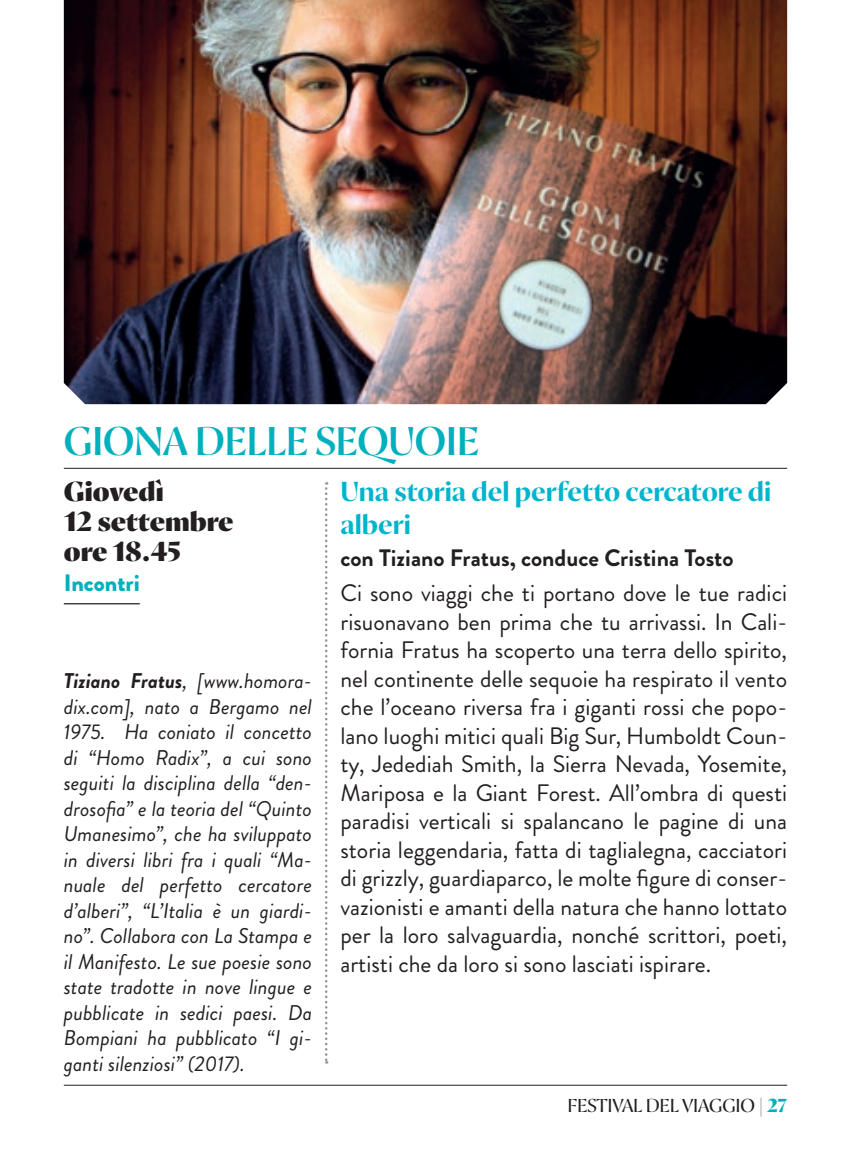
<style>
.page{position:relative;width:851px;height:1170px;background:#fff}
.page>*{position:absolute;margin:0;border:0;box-sizing:border-box;transform-origin:0 0}
.t1{font:600 40px "Proza Display";color:#00b0bc}
.t2{font:700 27.5px/33px "Proza Display";color:#00b4cd}
.t3{font:900 27.5px/30.2px "Proza Display";color:#231f20}
.t4{font:23.75px/28.5px "Brandon Grotesque";color:#231f20;text-align:justify}
.t5{font:700 23.75px "Brandon Grotesque";color:#231f20}
.t6{font:900 23.75px "Brandon Grotesque";color:#00b0bc}
.t7{font:italic 21.25px/25.5px "Brandon Grotesque";color:#231f20;text-align:justify}
.t8{font:18.75px "Proza Display";color:#231f20}
.t9{font:900 18.75px "Proza Display";color:#00b0bc}
.s1{font-weight:700}
.s2{font-weight:400;color:#231f20}
</style>
<div class="page">
<hr style="left:64px;top:1084px;width:723px;height:1px;background:#231f20">
<img style="left:64px;top:0;width:723px;height:404px">
<hr style="left:64px;top:603px;width:76px;height:1px;background:#231f20">
<hr style="left:64px;top:468px;width:723px;height:1px;background:#231f20">
<svg style="left:325px;top:482px;width:2px;height:581px"></svg>
<h1 class="t1" style="left:64px;top:418px;width:26px">GION</h1>
<h1 class="t1" style="left:163px;top:418px;width:55px">A DELLE</h1>
<h1 class="t1" style="left:315px;top:418px;width:122px">SEQUOIE</h1>
<p class="t3" style="left:64px;top:476px;width:171px">Giovedì<br>12 settembre ore 18.45</p>
<p class="t6" style="left:64px;top:565px;width:77px">I ncontri</p>
<p class="t7" style="left:64px;top:668px;width:250px"><span class="s1">Tiziano Fratus</span>, [www.homora&shy;dix.com], nato a Bergamo nel 1975. Ha coniato il concetto di “Homo Radix”, a cui sono seguiti la disciplina della “den&shy;drosofia” e la teoria del “Quinto Umanesimo”, che ha sviluppato in diversi libri fra i quali “Ma&shy;nuale del perfetto cercatore d’alberi”, “L’Italia è un giardi&shy;no”. Collabora con La Stampa e il Manifesto. Le sue poesie sono state tradotte in nove lingue e pubblicate in sedici paesi. Da Bompiani ha pubblicato “I gi&shy;ganti silenziosi” (2017).</p>
<p class="t2" style="left:340px;top:475px;width:432px">Una storia del perfetto cercatore di alberi</p>
<p class="t5" style="left:340px;top:540px;width:394px">con Tiziano Fratus, conduce Cristina Tosto</p>
<p class="t4" style="left:340px;top:579px;width:448px">Ci sono viaggi che ti portano dove le tue radici risuonavano ben prima che tu arrivassi. In Cali&shy;fornia Fratus ha scoperto una terra dello spirito, nel continente delle sequoie ha respirato il vento che l’oceano riversa fra i giganti rossi che popo&shy;lano luoghi mitici quali Big Sur, Humboldt Coun&shy;ty, Jedediah Smith, la Sierra Nevada, Yosemite, Mariposa e la Giant Forest. All’ombra di questi paradisi verticali si spalancano le pagine di una storia leggendaria, fatta di taglialegna, cacciatori di grizzly, guardiaparco, le molte figure di conser&shy;vazionisti e amanti della natura che hanno lottato per la loro salvaguardia, nonché scrittori, poeti, artisti che da loro si sono lasciati ispirare.</p>
<p class="t8" style="left:567px;top:1094px;width:40px">FESTIVAL</p>
<p class="t8" style="left:645px;top:1094px;width:12px">DEL</p>
<p class="t8" style="left:682px;top:1094px;width:23px">VIAGGIO</p>
<p class="t9" style="left:758px;top:1093px;width:31px"><span class="s2">|</span> 27</p>
</div>
